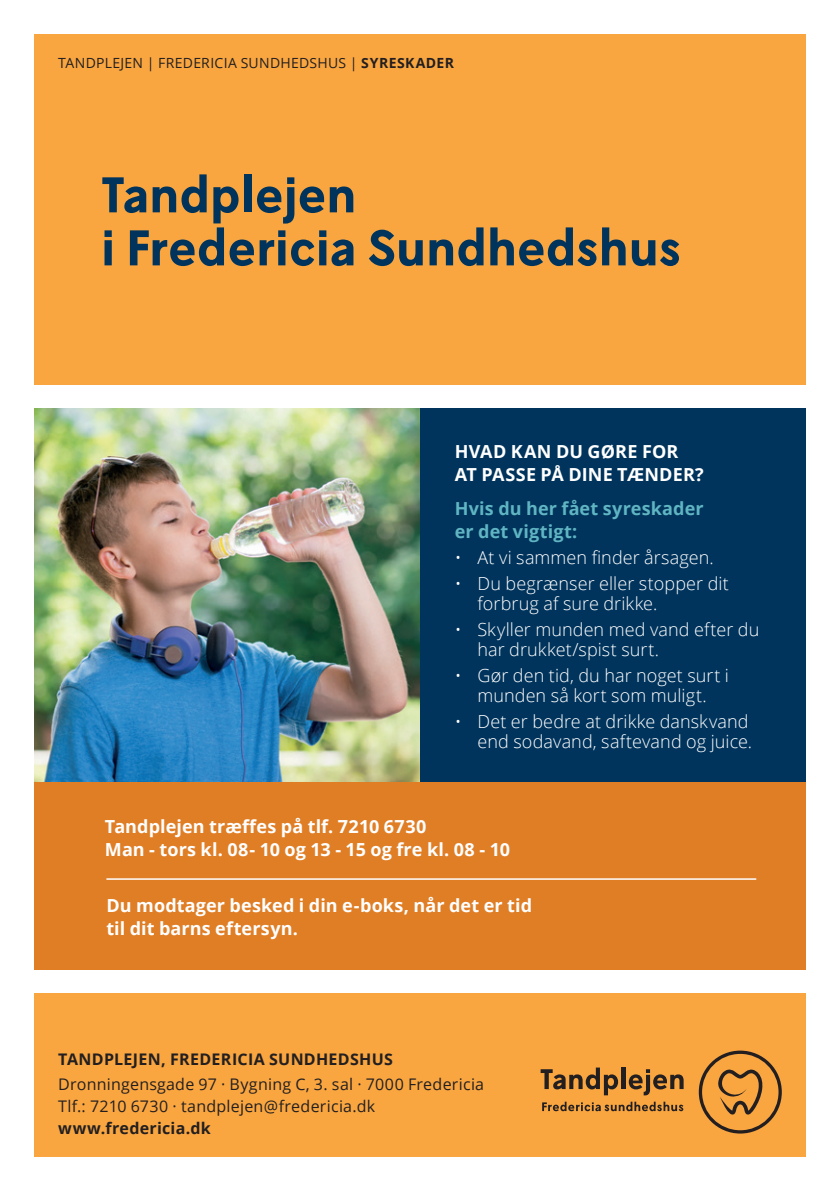
<style>
.page{position:relative;width:840px;height:1191px;background:#fff}
.page>*{position:absolute;margin:0;border:0;box-sizing:border-box;transform-origin:0 0}
.Tandplejen_FS_Rubrik{font:700 50px "L10";color:#00345c}
.Tandplejen_FS_Brødte{font:300 18px/20px "Open Sans";letter-spacing:.005em;color:#fff}
.Tandplejen_FS_Mellem{font:700 18px/23px "Open Sans";letter-spacing:.005em;color:#fff}
.Tandplejen_FS_Mellem-2{font:700 18px/23px "Open Sans";letter-spacing:.01em;color:#60b5c3}
.t1{font:16px "Open Sans";letter-spacing:.015em;color:#231f20}
.t2{font:700 16px "Open Sans";letter-spacing:.02em;color:#231f20}
.t3{font:14px "Open Sans";letter-spacing:.02em;color:#231f20}
.s1{font-weight:700}
</style>
<div class="page">
<div style="left:34px;top:993px;width:771px;height:164px;background:#f9a641"></div>
<div style="left:420px;top:408px;width:385px;height:374px;background:#00345c"></div>
<img style="left:34px;top:408px;width:386px;height:374px">
<svg style="left:698px;top:1050px;width:83px;height:83px"></svg>
<svg style="left:540px;top:1067px;width:77px;height:28px"></svg>
<hr style="left:621px;top:1067px;width:4px;height:22px;background:#231f20">
<svg style="left:628px;top:1069px;width:55px;height:26px"></svg>
<svg style="left:542px;top:1101px;width:141px;height:10px"></svg>
<div style="left:34px;top:782px;width:771px;height:187px;background:#e07e26"></div>
<hr style="left:106px;top:878px;width:649px;height:1px;background:#fff">
<div style="left:34px;top:34px;width:771px;height:351px;background:#f9a641"></div>
<p class="t3" style="left:58px;top:53px;width:397px">TANDPLEJEN | FREDERICIA SUNDHEDSHUS | <span class="s1">SYRESKADER</span></p>
<p class="Tandplejen_FS_Rubrik" style="left:101px;top:166px;width:256px">Tandplejen</p>
<p class="Tandplejen_FS_Rubrik" style="left:101px;top:219px;width:581px">i Fredericia Sundhedshus</p>
<p class="Tandplejen_FS_Mellem" style="left:454px;top:439px;width:250px">HVAD KAN DU GØRE FOR<br>AT PASSE PÅ DINE TÆNDER?</p>
<p class="Tandplejen_FS_Mellem-2" style="left:454px;top:496px;width:250px">Hvis du her fået syreskader er det vigtigt:</p>
<p class="Tandplejen_FS_Brødte" style="left:454px;top:547px;width:260px">• At vi sammen finder årsagen.</p>
<p class="Tandplejen_FS_Brødte" style="left:477px;top:573px;width:253px;text-indent:-23px">• Du begrænser eller stopper dit forbrug af sure drikke.</p>
<p class="Tandplejen_FS_Brødte" style="left:477px;top:619px;width:283px;text-indent:-23px">• Skyller munden med vand efter du har drukket/spist surt.</p>
<p class="Tandplejen_FS_Brødte" style="left:454px;top:665px;width:275px;text-align:center">• Gør den tid, du har noget surt i munden så kort som muligt.</p>
<p class="Tandplejen_FS_Brødte" style="left:454px;top:711px;width:299px;text-align:right">• Det er bedre at drikke danskvand end sodavand, saftevand og juice.</p>
<p class="Tandplejen_FS_Mellem" style="left:105px;top:814px;width:406px">Tandplejen træffes på tlf. 7210 6730<br>Man - tors kl. 08- 10 og 13 - 15 og fre kl. 08 - 10</p>
<p class="Tandplejen_FS_Mellem" style="left:106px;top:893px;width:427px">Du modtager besked i din e-boks, når det er tid til dit barns eftersyn.</p>
<p class="t2" style="left:58px;top:1047px;width:336px">TANDPLEJEN, FREDERICIA SUNDHEDSHUS</p>
<p class="t1" style="left:58px;top:1072px;width:427px">Dronningensgade 97 · Bygning C, 3. sal · 7000 Fredericia</p>
<p class="t1" style="left:58px;top:1094px;width:318px">Tlf.: 7210 6730 · tandplejen@fredericia.dk</p>
<p class="t2" style="left:58px;top:1116px;width:154px">www.fredericia.dk</p>
</div>
